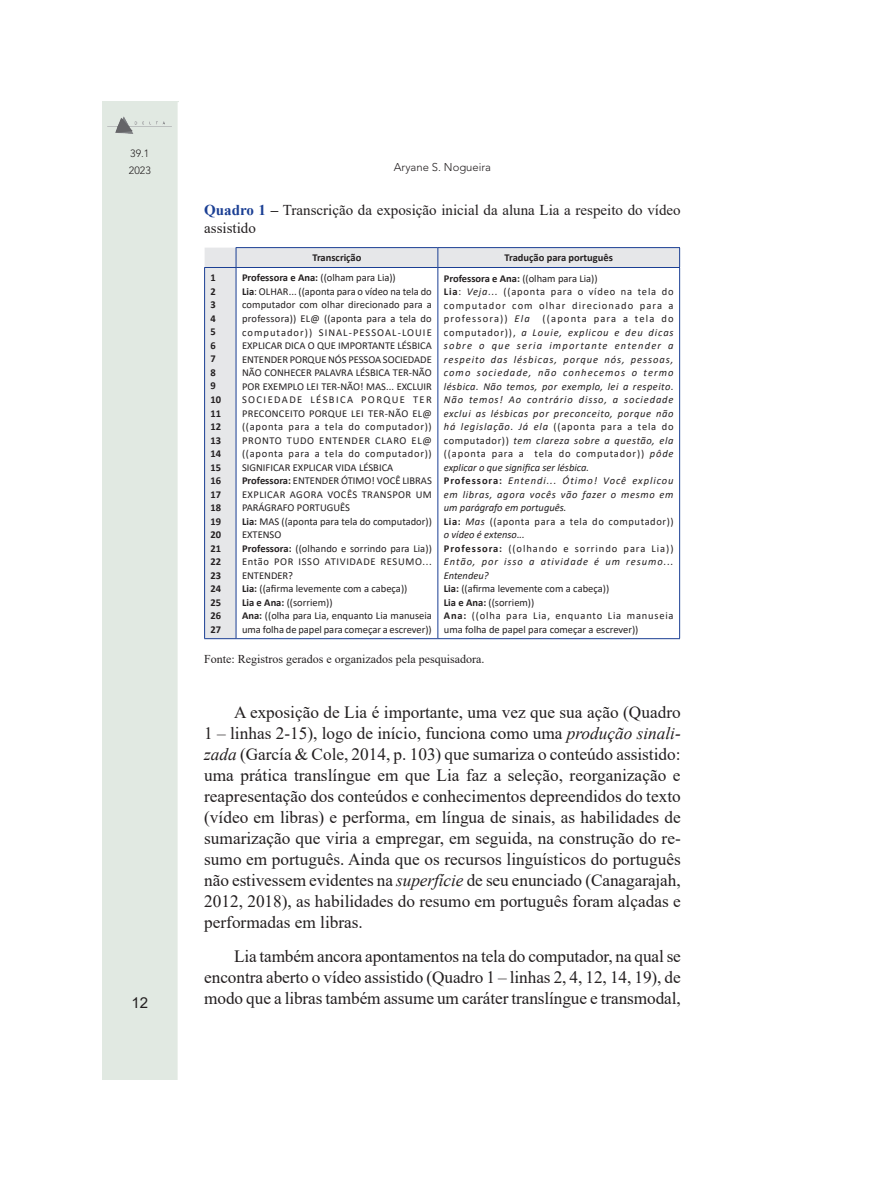
<style>
.page{position:relative;width:885px;height:1183px;background:#fff}
.page>*{position:absolute;margin:0;border:0;box-sizing:border-box;transform-origin:0 0}
.t1{font:17.25px/21px "Times New Roman";letter-spacing:-.005em;color:#231f20;text-align:justify}
.t2{font:15px/18px "Times New Roman";color:#231f20}
.t3{font:15px "Arial";color:#231f20}
.t4{font:12px "Times New Roman";color:#231f20}
.t5{font:300 11.25px "Avenir";color:#231f20}
.t6{font:italic 10.5px/13.5px "Calibri";letter-spacing:.065em;color:#231f20}
.t7{font:10.5px/13.5px "Calibri";color:#231f20}
.t8{font:700 10.5px/13.5px "Calibri";color:#231f20}
.t9{font:300 10.5px/16.5px "Avenir";color:#231f20}
.s1{font-weight:700;color:#1b3f94}
.s2{font-weight:700}
.s3{font-weight:700;font-style:normal}
.s4{font-style:normal}
.s5{font-style:italic}
</style>
<div class="page">
<div style="left:102px;top:101px;width:77px;height:978px;background:#e1e9e2"></div>
<img style="left:107px;top:116px;width:65px;height:18px">
<hr style="left:178px;top:102px;width:4px;height:978px;background:#fff">
<svg style="left:205px;top:247px;width:474px;height:391px"></svg>
<hr style="left:236px;top:247px;width:202px;height:1px;background:#1b3f94">
<svg style="left:236px;top:248px;width:1px;height:19px"></svg>
<hr style="left:438px;top:247px;width:242px;height:1px;background:#1b3f94">
<svg style="left:437px;top:248px;width:1px;height:19px"></svg>
<svg style="left:679px;top:248px;width:1px;height:19px"></svg>
<hr style="left:204px;top:267px;width:32px;height:1px;background:#1b3f94">
<hr style="left:204px;top:268px;width:1px;height:370px;background:#1b3f94">
<hr style="left:236px;top:267px;width:202px;height:1px;background:#1b3f94">
<hr style="left:236px;top:268px;width:1px;height:370px;background:#1b3f94">
<hr style="left:438px;top:267px;width:242px;height:1px;background:#1b3f94">
<hr style="left:437px;top:268px;width:1px;height:370px;background:#1b3f94">
<hr style="left:679px;top:268px;width:1px;height:370px;background:#1b3f94">
<hr style="left:204px;top:638px;width:32px;height:1px;background:#1b3f94">
<hr style="left:236px;top:638px;width:202px;height:1px;background:#1b3f94">
<hr style="left:438px;top:638px;width:242px;height:1px;background:#1b3f94">
<p class="t9" style="left:129px;top:145px;width:23px">39.1<br>2023</p>
<h2 class="t3" style="left:131px;top:991px;width:18px">12</h2>
<p class="t5" style="left:394px;top:160px;width:99px">Aryane S. Nogueira</p>
<h2 class="t2" style="left:204px;top:200px;width:478px"><span class="s1">Quadro 1</span> <span class="s2">–</span> Transcrição da exposição inicial da aluna Lia a respeito do vídeo assistido</h2>
<p class="t8" style="left:312px;top:251px;width:51px">Transcrição</p>
<p class="t8" style="left:504px;top:251px;width:110px">Tradução para português</p>
<p class="t8" style="left:210px;top:271px;width:12px">1<br>2<br>3<br>4<br>5<br>6<br>7<br>8<br>9<br>10<br>11<br>12<br>13<br>14<br>15<br>16<br>17<br>18<br>19<br>20<br>21<br>22<br>23<br>24<br>25<br>26<br>27</p>
<p class="t7" style="left:242px;top:271px;width:191px"><span class="s2">Professora e Ana:</span> ((olham para Lia))<br><span class="s2">Lia</span>: OLHAR... ((aponta para o vídeo na tela do computador com olhar direcionado para a professora)) EL@ ((aponta para a tela do computador)) SINAL-PESSOAL-LOUIE EXPLICAR DICA O QUE IMPORTANTE LÉSBICA ENTENDER PORQUE NÓS PESSOA SOCIEDADE NÃO CONHECER PALAVRA LÉSBICA TER-NÃO POR EXEMPLO LEI TER-NÃO! MAS... EXCLUIR SOCIEDADE LÉSBICA PORQUE TER PRECONCEITO PORQUE LEI TER-NÃO EL@ ((aponta para a tela do computador))<br>PRONTO TUDO ENTENDER CLARO EL@ ((aponta para a tela do computador))<br>SIGNIFICAR EXPLICAR VIDA LÉSBICA <span class="s2">Professora:</span> ENTENDER ÓTIMO! VOCÊ LIBRAS EXPLICAR AGORA VOCÊS TRANSPOR UM PARÁGRAFO PORTUGUÊS<br><span class="s2">Lia:</span> MAS ((aponta para tela do computador))<br>EXTENSO<br><span class="s2">Professora:</span> ((olhando e sorrindo para Lia))<br>Então POR ISSO ATIVIDADE RESUMO...<br>ENTENDER?<br><span class="s2">Lia:</span> ((afirma levemente com a cabeça))<br><span class="s2">Lia e Ana:</span> ((sorriem))<br><span class="s2">Ana:</span> ((olha para Lia, enquanto Lia manuseia uma folha de papel para começar a escrever))</p>
<p class="t6" style="left:444px;top:271px;width:231px"><span class="s3">Professora e Ana:</span> <span class="s4">((olham para Lia))<br></span><span class="s3">Lia</span><span class="s4">:</span> Veja... <span class="s4">((aponta para o vídeo na tela do computador com olhar direcionado para a professora))</span> Ela <span class="s4">((aponta para a tela do computador)),</span> a Louie, explicou e deu dicas sobre o que seria importante entender a respeito das lésbicas, porque nós, pessoas, como sociedade, não conhecemos o termo lésbica. Não temos, por exemplo, lei a respeito.<br>Não temos! Ao contrário disso, a sociedade exclui as lésbicas por preconceito, porque não há legislação. Já ela <span class="s4">((aponta para a tela do computador))</span> tem clareza sobre a questão, ela <span class="s4">((aponta para a tela do computador))</span> pôde explicar o que significa ser lésbica.<br><span class="s3">Professora:</span> Entendi... Ótimo! Você explicou em libras, agora vocês vão fazer o mesmo em um parágrafo em português.<br><span class="s3">Lia:</span> Mas <span class="s4">((aponta para a tela do computador)) </span>o vídeo é extenso...<br><span class="s3">Professora:</span> <span class="s4">((olhando e sorrindo para Lia))<br></span>Então, por isso a atividade é um resumo...<br>Entendeu?<br><span class="s3">Lia:</span> <span class="s4">((afirma levemente com a cabeça))<br></span><span class="s3">Lia e Ana:</span> <span class="s4">((sorriem))<br></span><span class="s3">Ana:</span> <span class="s4">((olha para Lia, enquanto Lia manuseia uma folha de papel para começar a escrever))</span></p>
<p class="t4" style="left:204px;top:650px;width:282px">Fonte: Registros gerados e organizados pela pesquisadora.</p>
<p class="t1" style="left:204px;top:700px;width:478px;text-indent:30px">A exposição de Lia é importante, uma vez que sua ação (Quadro 1 – linhas 2-15), logo de início, funciona como uma <span class="s5">produção sinali&shy;zada</span> (García &amp; Cole, 2014, p. 103) que sumariza o conteúdo assistido: uma prática translíngue em que Lia faz a seleção, reorganização e reapresentação dos conteúdos e conhecimentos depreendidos do texto (vídeo em libras) e performa, em língua de sinais, as habilidades de sumarização que viria a empregar, em seguida, na construção do re&shy;sumo em português. Ainda que os recursos linguísticos do português não estivessem evidentes na <span class="s5">superfície</span> de seu enunciado (Canagarajah, 2012, 2018), as habilidades do resumo em português foram alçadas e performadas em libras.</p>
<h1 class="t1" style="left:204px;top:944px;width:478px;text-indent:30px">Lia também ancora apontamentos na tela do computador, na qual se encontra aberto o vídeo assistido (Quadro 1 – linhas 2, 4, 12, 14, 19), de modo que a libras também assume um caráter translíngue e transmodal,</h1>
</div>
